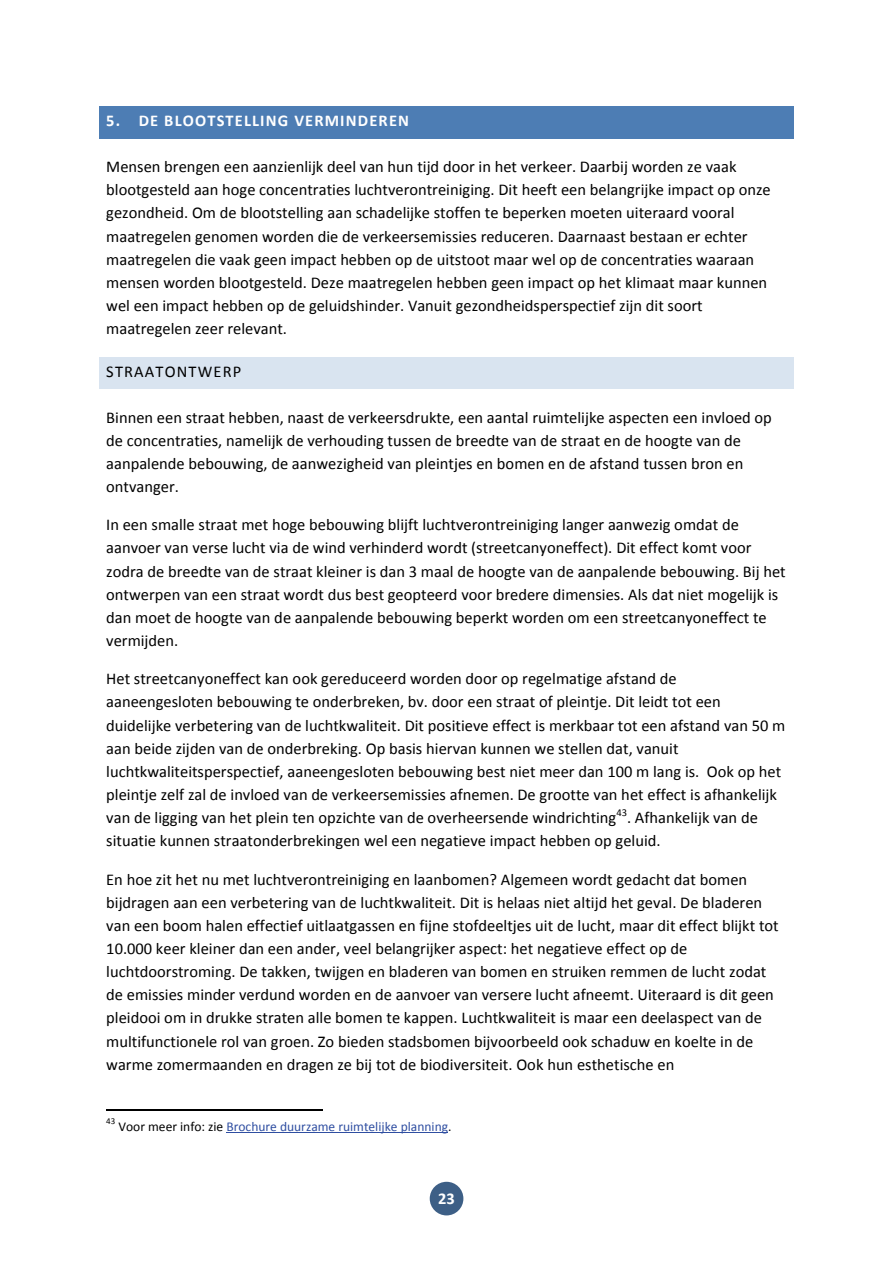
<style>
.page{position:relative;width:893px;height:1263px;background:#fff}
.page>*{position:absolute;margin:0;border:0;box-sizing:border-box;transform-origin:0 0}
.t1{font:16.5px/23.1px "Calibri";color:#000}
.t2{font:700 16.5px "Calibri";letter-spacing:.07em;color:#fff}
.t3{font:16.5px "Calibri";letter-spacing:.07em;color:#000}
.t4{font:13.5px "Calibri";color:#2f4ea1}
.t5{font:10.5px "Calibri";color:#000}
.t6{font:9px "Calibri";color:#000}
.s1{color:#000}
</style>
<div class="page">
<div style="left:430px;top:1182px;width:33px;height:33px;background:#3d5f86;border-radius:50%"></div>
<div style="left:104px;top:111px;width:685px;height:23px;background:#4d7db4"></div>
<div style="left:100px;top:106px;width:693px;height:5px;background:#4d7db4"></div>
<hr style="left:100px;top:134px;width:693px;height:4px;background:#4d7db4">
<hr style="left:100px;top:111px;width:4px;height:23px;background:#4d7db4">
<hr style="left:789px;top:111px;width:4px;height:23px;background:#4d7db4">
<div style="left:104px;top:361px;width:685px;height:23px;background:#d9e4f0"></div>
<hr style="left:100px;top:357px;width:693px;height:4px;background:#d9e4f0">
<div style="left:100px;top:384px;width:693px;height:5px;background:#d9e4f0"></div>
<hr style="left:100px;top:361px;width:4px;height:23px;background:#d9e4f0">
<hr style="left:789px;top:361px;width:4px;height:23px;background:#d9e4f0">
<hr style="left:106px;top:1109px;width:216px;height:1px;background:#000">
<hr style="left:226px;top:1132px;width:222px;height:1px;background:#2f4ea1">
<p class="t2" style="left:106px;top:114px;width:304px">5. DE BLOOTSTELLING VERMINDEREN</p>
<p class="t1" style="left:106px;top:156px;width:666px">Mensen brengen een aanzienlijk deel van hun tijd door in het verkeer. Daarbij worden ze vaak blootgesteld aan hoge concentraties luchtverontreiniging. Dit heeft een belangrijke impact op onze gezondheid. Om de blootstelling aan schadelijke stoffen te beperken moeten uiteraard vooral maatregelen genomen worden die de verkeersemissies reduceren. Daarnaast bestaan er echter maatregelen die vaak geen impact hebben op de uitstoot maar wel op de concentraties waaraan mensen worden blootgesteld. Deze maatregelen hebben geen impact op het klimaat maar kunnen wel een impact hebben op de geluidshinder. Vanuit gezondheidsperspectief zijn dit soort maatregelen zeer relevant.</p>
<p class="t3" style="left:106px;top:365px;width:137px">STRAATONTWERP</p>
<p class="t1" style="left:106px;top:407px;width:667px">Binnen een straat hebben, naast de verkeersdrukte, een aantal ruimtelijke aspecten een invloed op de concentraties, namelijk de verhouding tussen de breedte van de straat en de hoogte van de aanpalende bebouwing, de aanwezigheid van pleintjes en bomen en de afstand tussen bron en ontvanger.</p>
<p class="t1" style="left:106px;top:515px;width:681px">In een smalle straat met hoge bebouwing blijft luchtverontreiniging langer aanwezig omdat de aanvoer van verse lucht via de wind verhinderd wordt (streetcanyoneffect). Dit effect komt voor zodra de breedte van de straat kleiner is dan 3 maal de hoogte van de aanpalende bebouwing. Bij het ontwerpen van een straat wordt dus best geopteerd voor bredere dimensies. Als dat niet mogelijk is dan moet de hoogte van de aanpalende bebouwing beperkt worden om een streetcanyoneffect te vermijden.</p>
<p class="t1" style="left:106px;top:669px;width:680px">Het streetcanyoneffect kan ook gereduceerd worden door op regelmatige afstand de aaneengesloten bebouwing te onderbreken, bv. door een straat of pleintje. Dit leidt tot een duidelijke verbetering van de luchtkwaliteit. Dit positieve effect is merkbaar tot een afstand van 50 m aan beide zijden van de onderbreking. Op basis hiervan kunnen we stellen dat, vanuit luchtkwaliteitsperspectief, aaneengesloten bebouwing best niet meer dan 100 m lang is. Ook op het pleintje zelf zal de invloed van de verkeersemissies afnemen. De grootte van het effect is afhankelijk van de ligging van het plein ten opzichte van de overheersende windrichting</p>
<p class="t5" style="left:616px;top:808px;width:12px">43</p>
<p class="t1" style="left:106px;top:807px;width:653px;text-indent:521px">. Afhankelijk van de situatie kunnen straatonderbrekingen wel een negatieve impact hebben op geluid.</p>
<p class="t1" style="left:106px;top:869px;width:674px">En hoe zit het nu met luchtverontreiniging en laanbomen? Algemeen wordt gedacht dat bomen bijdragen aan een verbetering van de luchtkwaliteit. Dit is helaas niet altijd het geval. De bladeren van een boom halen effectief uitlaatgassen en fijne stofdeeltjes uit de lucht, maar dit effect blijkt tot 10.000 keer kleiner dan een ander, veel belangrijker aspect: het negatieve effect op de luchtdoorstroming. De takken, twijgen en bladeren van bomen en struiken remmen de lucht zodat de emissies minder verdund worden en de aanvoer van versere lucht afneemt. Uiteraard is dit geen pleidooi om in drukke straten alle bomen te kappen. Luchtkwaliteit is maar een deelaspect van de multifunctionele rol van groen. Zo bieden stadsbomen bijvoorbeeld ook schaduw en koelte in de warme zomermaanden en dragen ze bij tot de biodiversiteit. Ook hun esthetische en</p>
<p class="t6" style="left:106px;top:1117px;width:11px">43</p>
<p class="t4" style="left:119px;top:1121px;width:334px"><span class="s1">Voor meer info: zie</span> Brochure duurzame ruimtelijke planning<span class="s1">.</span></p>
<p class="t2" style="left:438px;top:1192px;width:18px">23</p>
</div>
